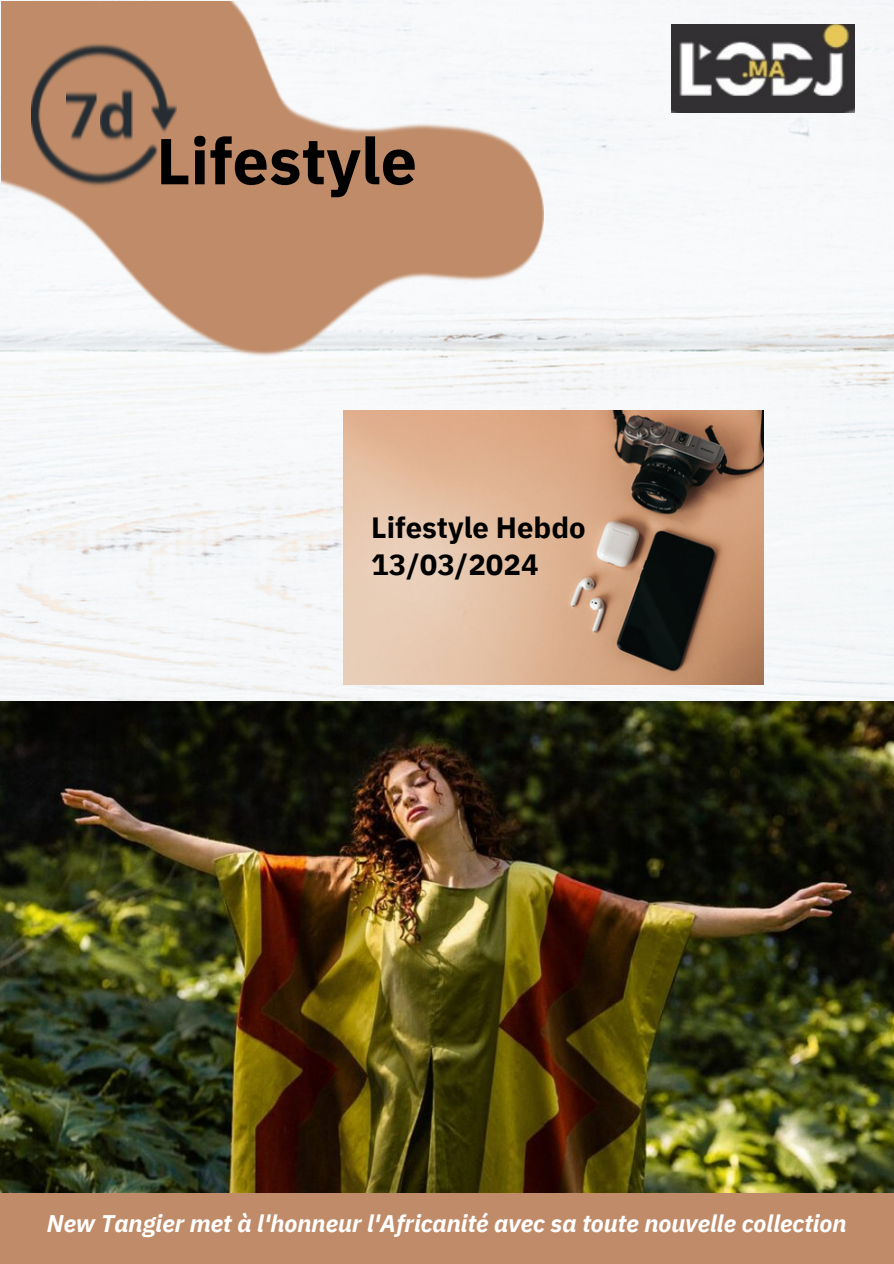
<style>
.page{position:relative;width:894px;height:1264px;background:#fff}
.page>*{position:absolute;margin:0;border:0;box-sizing:border-box;transform-origin:0 0}
.t1{font:700 64.8px "IBM Plex Sans";color:#000}
.t2{font:700 29.25px/37.2px "IBM Plex Sans";color:#000}
.t3{font:italic 700 24px "IBM Plex Sans";color:#fff}
</style>
<div class="page">
<img style="left:0;top:0;width:893px;height:1263px">
<div style="left:0;top:1192px;width:893px;height:70px;background:#bf8b68"></div>
<img style="left:671px;top:25px;width:183px;height:88px">
<img style="left:343px;top:410px;width:419px;height:274px">
<img style="left:1px;top:1px;width:542px;height:356px">
<img style="left:32px;top:44px;width:145px;height:144px">
<img style="left:66px;top:91px;width:32px;height:50px">
<img style="left:100px;top:89px;width:32px;height:52px">
<img style="left:0;top:701px;width:893px;height:491px">
<p class="t1" style="left:156px;top:118px;width:262px">Lifestyle</p>
<p class="t2" style="left:371px;top:508px;width:216px">Lifestyle Hebdo<br>13/03/2024</p>
<p class="t3" style="left:47px;top:1207px;width:801px">New Tangier met à l'honneur l'Africanité avec sa toute nouvelle collection</p>
</div>
